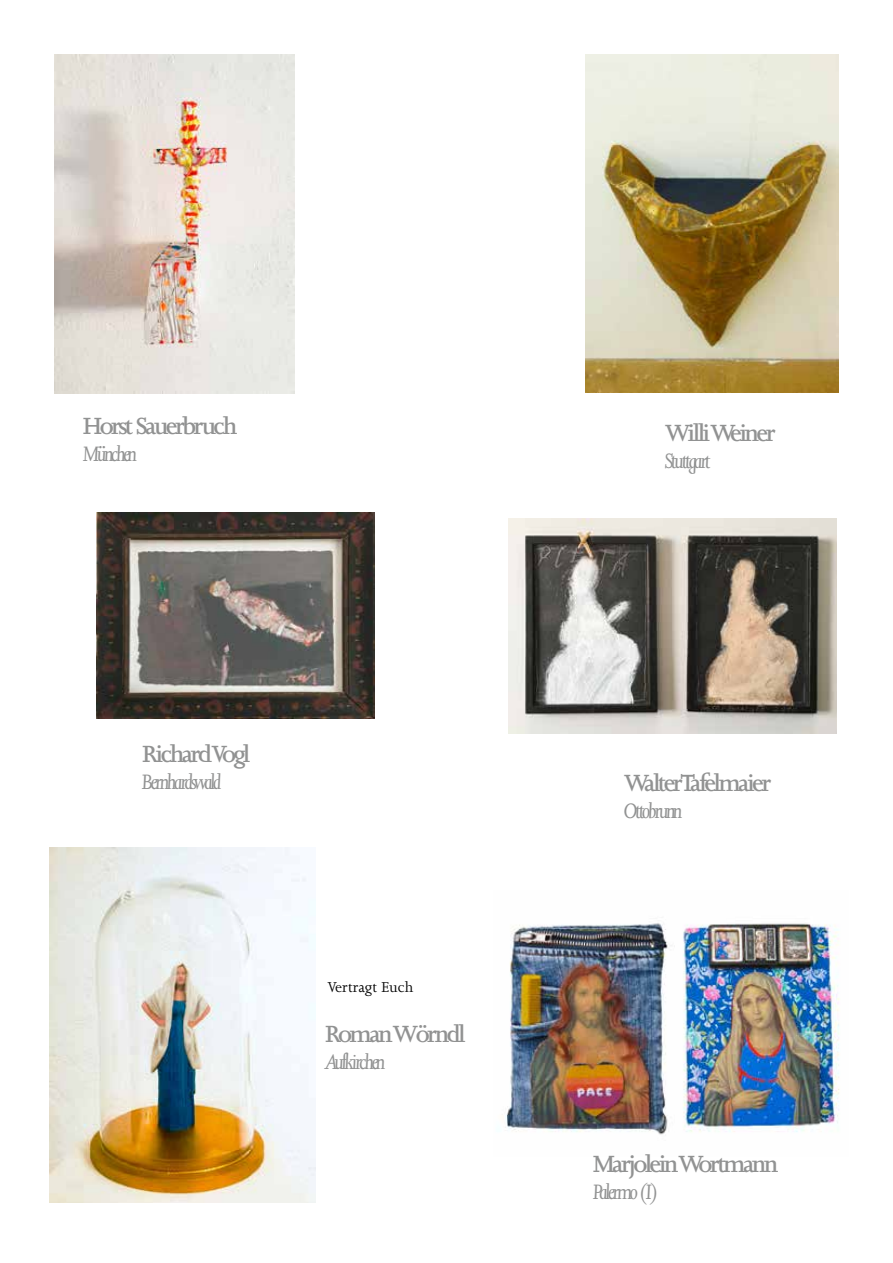
<style>
.page{position:relative;width:893px;height:1263px;background:#fff}
.page>*{position:absolute;margin:0;border:0;box-sizing:border-box;transform-origin:0 0}
.t1{font:600 27px "Joanna";letter-spacing:-.1em;color:#919292}
.t2{font:italic 24px "Joanna";letter-spacing:-.1em;color:#919292}
.t3{font:16.5px "Joanna";color:#000}
</style>
<div class="page">
<img style="left:49px;top:847px;width:267px;height:355px">
<img style="left:505px;top:923px;width:335px;height:212px">
<img style="left:585px;top:54px;width:254px;height:338px">
<img style="left:97px;top:512px;width:278px;height:207px">
<img style="left:508px;top:519px;width:329px;height:214px">
<img style="left:54px;top:54px;width:240px;height:339px">
<p class="t1" style="left:83px;top:411px;width:156px">Horst Sauerbruch</p>
<p class="t2" style="left:83px;top:441px;width:56px">München</p>
<p class="t1" style="left:142px;top:739px;width:110px">Richard Vogl</p>
<p class="t2" style="left:142px;top:769px;width:81px">Bernhardswald</p>
<p class="t3" style="left:327px;top:978px;width:87px">Vertragt Euch</p>
<p class="t1" style="left:325px;top:1020px;width:143px">Roman Wörndl</p>
<p class="t2" style="left:325px;top:1049px;width:62px">Aufkirchen</p>
<p class="t1" style="left:665px;top:418px;width:112px">Willi Weiner</p>
<p class="t2" style="left:665px;top:448px;width:47px">Stuttgart</p>
<p class="t1" style="left:624px;top:769px;width:149px">WalterTafelmaier</p>
<p class="t2" style="left:624px;top:798px;width:60px">Ottobrunn</p>
<p class="t1" style="left:593px;top:1149px;width:187px">Marjolein Wortmann</p>
<p class="t2" style="left:593px;top:1179px;width:67px">Palermo (I)</p>
</div>
